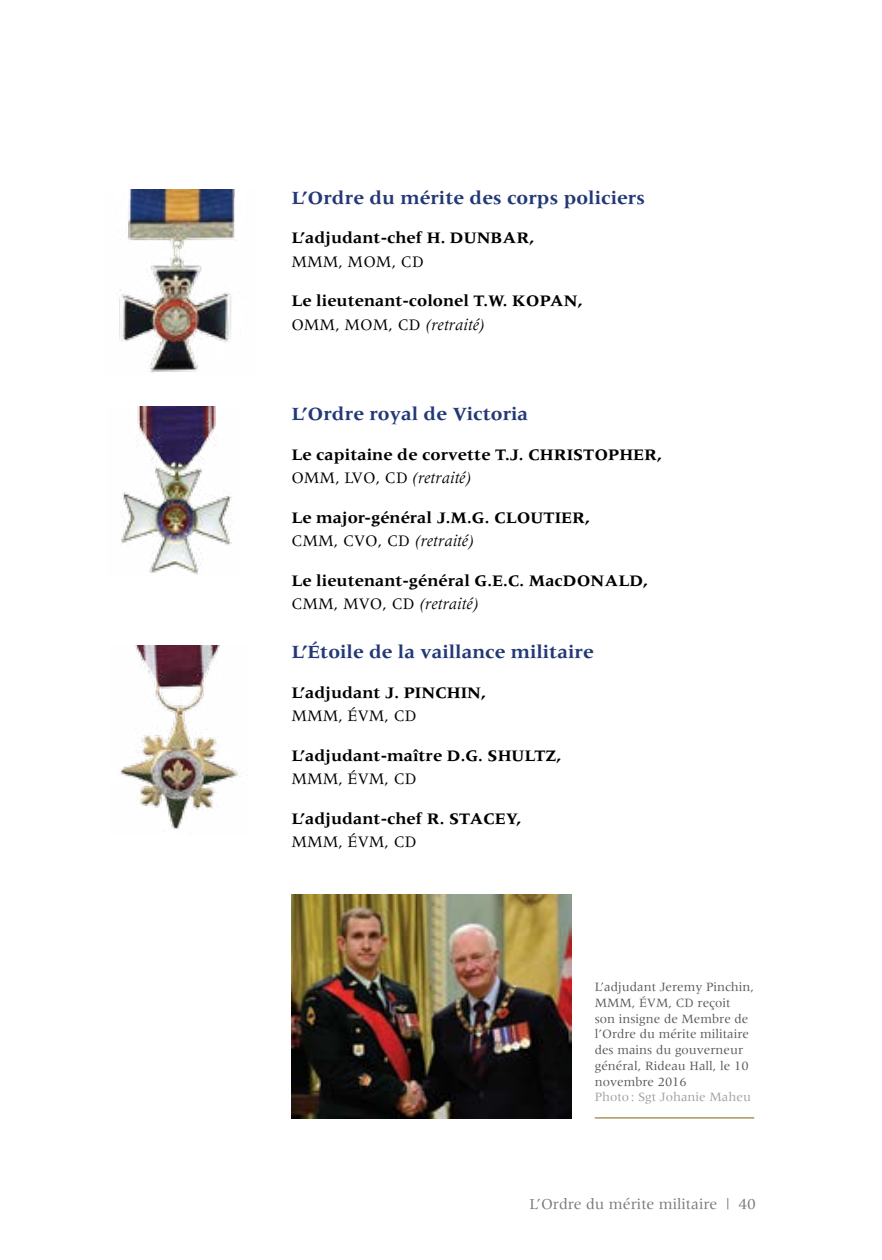
<style>
.page{position:relative;width:882px;height:1260px;background:#fff}
.page>*{position:absolute;margin:0;border:0;box-sizing:border-box;transform-origin:0 0}
.t1{font:700 19.25px "Meridien";color:#233876}
.t2{font:700 16.62px "Meridien";color:#000}
.t3{font:16.62px "Meridien";color:#000}
.t4{font:15.75px "Meridien";color:#77787b}
.t5{font:13.12px/15.8px "Meridien";color:#58595b}
.t6{font:13.12px "Meridien";color:#9d9fa2}
.s1{font-style:italic}
</style>
<div class="page">
<hr style="left:595px;top:1117px;width:159px;height:2px;background:#a0884a">
<img style="left:119px;top:189px;width:116px;height:184px">
<img style="left:121px;top:407px;width:111px;height:167px">
<img style="left:120px;top:646px;width:118px;height:183px">
<img style="left:291px;top:895px;width:280px;height:224px">
<p class="t1" style="left:291px;top:187px;width:355px">L’Ordre du mérite des corps policiers</p>
<p class="t2" style="left:291px;top:228px;width:244px">L’adjudant-chef H. DUNBAR,</p>
<p class="t3" style="left:291px;top:253px;width:134px">MMM, MOM, CD</p>
<p class="t2" style="left:291px;top:291px;width:292px">Le lieutenant-colonel T.W. KOPAN,</p>
<p class="t3" style="left:291px;top:315px;width:195px">OMM, MOM, CD <span class="s1">(retraité)</span></p>
<p class="t1" style="left:291px;top:403px;width:239px">L’Ordre royal de Victoria</p>
<p class="t2" style="left:291px;top:445px;width:372px">Le capitaine de corvette T.J. CHRISTOPHER,</p>
<p class="t3" style="left:291px;top:469px;width:181px">OMM, LVO, CD <span class="s1">(retraité)</span></p>
<p class="t2" style="left:291px;top:508px;width:300px">Le major-général J.M.G. CLOUTIER,</p>
<p class="t3" style="left:291px;top:532px;width:184px">CMM, CVO, CD <span class="s1">(retraité)</span></p>
<p class="t2" style="left:291px;top:571px;width:358px">Le lieutenant-général G.E.C. MacDONALD,</p>
<p class="t3" style="left:291px;top:595px;width:189px">CMM, MVO, CD <span class="s1">(retraité)</span></p>
<p class="t1" style="left:291px;top:641px;width:304px">L’Étoile de la vaillance militaire</p>
<p class="t2" style="left:291px;top:683px;width:196px">L’adjudant J. PINCHIN,</p>
<p class="t3" style="left:291px;top:707px;width:127px">MMM, ÉVM, CD</p>
<p class="t2" style="left:291px;top:746px;width:271px">L’adjudant-maître D.G. SHULTZ,</p>
<p class="t3" style="left:291px;top:770px;width:127px">MMM, ÉVM, CD</p>
<p class="t2" style="left:291px;top:809px;width:231px">L’adjudant-chef R. STACEY,</p>
<p class="t3" style="left:291px;top:833px;width:127px">MMM, ÉVM, CD</p>
<p class="t5" style="left:595px;top:979px;width:161px">L’adjudant Jeremy Pinchin,<br>MMM, ÉVM, CD reçoit<br>son insigne de Membre de l’Ordre du mérite militaire des mains du gouverneur général, Rideau Hall, le 10 novembre 2016</p>
<p class="t6" style="left:595px;top:1090px;width:158px">Photo: Sgt Johanie Maheu</p>
<p class="t4" style="left:530px;top:1196px;width:228px">L’Ordre du mérite militaire | 40</p>
</div>
